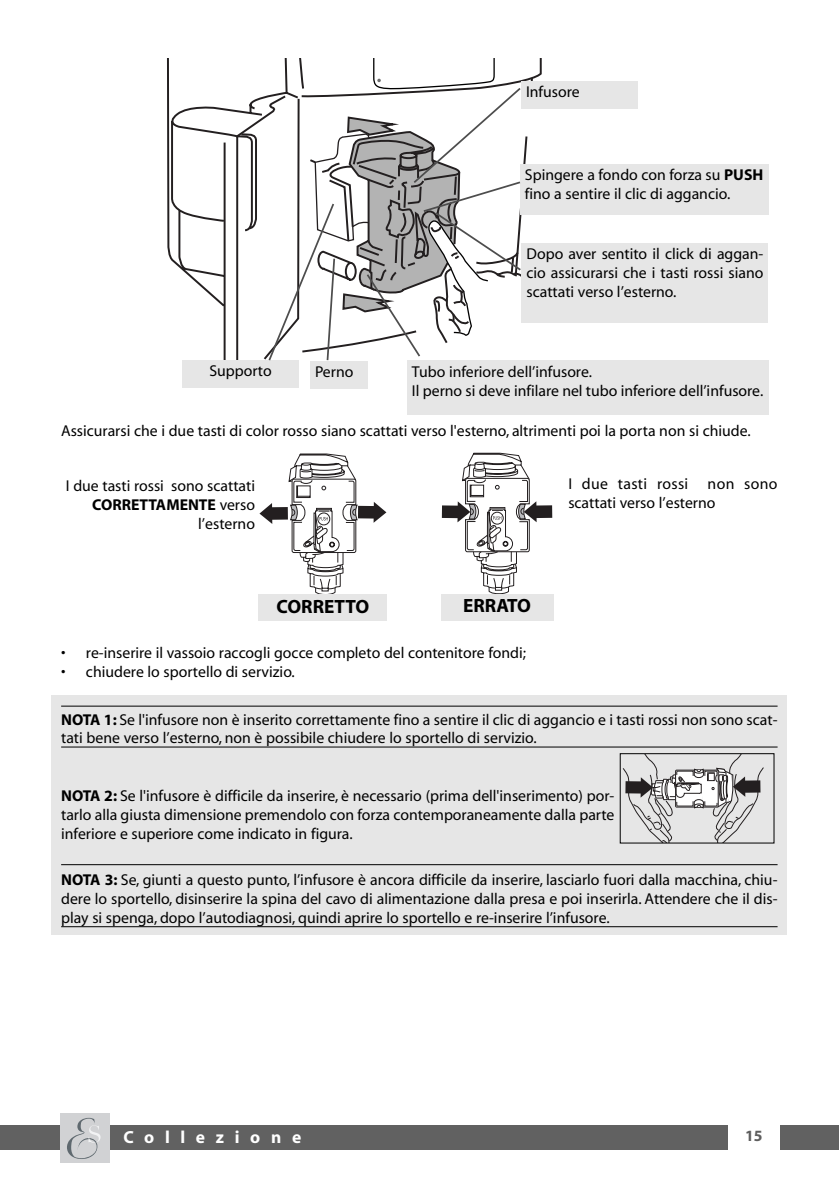
<style>
.page{position:relative;width:839px;height:1185px;background:#fff}
.page>*{position:absolute;margin:0;border:0;box-sizing:border-box;transform-origin:0 0}
.t1{font:700 19.25px "Myriad";color:#000}
.t2{font:700 17.5px "Myriad";letter-spacing:.61em;color:#fff}
.t3{font:15.75px/18.9px "Myriad";color:#000}
.t4{font:700 15.75px "Myriad";color:#5e5e5e}
.s1{font-weight:700}
</style>
<div class="page">
<div style="left:52px;top:696px;width:734px;height:239px;background:#e6e6e6"></div>
<div style="left:10px;top:1125px;width:828px;height:25px;background:#616161"></div>
<div style="left:60px;top:1113px;width:49px;height:50px;background:#d1d2d4"></div>
<svg style="left:67px;top:1118px;width:33px;height:41px"></svg>
<div style="left:728px;top:1112px;width:51px;height:50px;background:#fff"></div>
<div style="left:0;top:1125px;width:10px;height:25px;background:#616161"></div>
<svg style="left:167px;top:58px;width:201px;height:306px"></svg>
<svg style="left:234px;top:94px;width:33px;height:188px"></svg>
<div style="left:182px;top:360px;width:116px;height:28px;background:#e6e6e6"></div>
<div style="left:310px;top:361px;width:57px;height:28px;background:#e6e6e6"></div>
<div style="left:521px;top:81px;width:116px;height:28px;background:#e6e6e6"></div>
<div style="left:520px;top:164px;width:248px;height:50px;background:#e6e6e6"></div>
<div style="left:521px;top:243px;width:247px;height:79px;background:#e6e6e6"></div>
<div style="left:407px;top:360px;width:361px;height:55px;background:#e6e6e6"></div>
<svg style="left:267px;top:58px;width:277px;height:304px"></svg>
<svg style="left:288px;top:454px;width:70px;height:141px"></svg>
<svg style="left:259px;top:503px;width:13px;height:21px"></svg>
<div style="left:270px;top:507px;width:18px;height:13px;background:#231f20"></div>
<svg style="left:373px;top:502px;width:13px;height:21px"></svg>
<div style="left:358px;top:506px;width:17px;height:12px;background:#231f20"></div>
<div style="left:535px;top:505px;width:17px;height:13px;background:#231f20"></div>
<svg style="left:457px;top:453px;width:79px;height:141px"></svg>
<div style="left:441px;top:505px;width:18px;height:13px;background:#231f20"></div>
<div style="left:259px;top:595px;width:128px;height:26px;background:#e6e6e6"></div>
<div style="left:440px;top:594px;width:113px;height:26px;background:#e6e6e6"></div>
<hr style="left:61px;top:706px;width:716px;height:1px;background:#000">
<hr style="left:61px;top:746px;width:716px;height:1px;background:#000">
<hr style="left:61px;top:864px;width:716px;height:1px;background:#000">
<hr style="left:61px;top:926px;width:716px;height:1px;background:#000">
<svg style="left:622px;top:755px;width:141px;height:86px"></svg>
<div style="left:625px;top:781px;width:17px;height:12px;background:#231f20"></div>
<div style="left:619px;top:753px;width:155px;height:90px;border:1px solid #000"></div>
<p class="t3" style="left:526px;top:83px;width:55px">Infusore</p>
<p class="t3" style="left:524px;top:167px;width:240px">Spingere a fondo con forza su <span class="s1">PUSH </span>fino a sentire il clic di aggancio.</p>
<p class="t3" style="left:209px;top:363px;width:64px">Supporto</p>
<p class="t3" style="left:315px;top:363px;width:40px">Perno</p>
<p class="t3" style="left:526px;top:245px;width:238px;text-align:justify">Dopo aver sentito il click di aggan&shy;cio assicurarsi che i tasti rossi siano scattati verso l’esterno.</p>
<p class="t3" style="left:412px;top:363px;width:353px">Tubo inferiore dell’infusore.<br>Il perno si deve infilare nel tubo inferiore dell’infusore.</p>
<p class="t3" style="left:61px;top:423px;width:690px">Assicurarsi che i due tasti di color rosso siano scattati verso l'esterno, altrimenti poi la porta non si chiude.</p>
<p class="t3" style="left:66px;top:477px;width:191px;text-align:right">I due tasti rossi sono scattati<br><span class="s1">CORRETTAMENTE</span> verso l’esterno</p>
<p class="t3" style="left:568px;top:476px;width:211px">I due tasti rossi non sono scattati verso l’esterno</p>
<p class="t1" style="left:276px;top:599px;width:94px">CORRETTO</p>
<p class="t1" style="left:463px;top:598px;width:69px">ERRATO</p>
<p class="t3" style="left:61px;top:644px;width:466px">• re-inserire il vassoio raccogli gocce completo del contenitore fondi;</p>
<p class="t3" style="left:61px;top:663px;width:235px">• chiudere lo sportello di servizio.</p>
<p class="t3" style="left:61px;top:711px;width:717px"><span class="s1">NOTA 1:</span> Se l'infusore non è inserito correttamente fino a sentire il clic di aggancio e i tasti rossi non sono scat&shy;tati bene verso l’esterno, non è possibile chiudere lo sportello di servizio.</p>
<p class="t3" style="left:61px;top:787px;width:554px;text-align:justify"><span class="s1">NOTA 2:</span> Se l'infusore è difficile da inserire, è necessario (prima dell'inserimento) por&shy;tarlo alla giusta dimensione premendolo con forza contemporaneamente dalla parte inferiore e superiore come indicato in figura.</p>
<p class="t3" style="left:61px;top:872px;width:717px;text-align:justify"><span class="s1">NOTA 3:</span> Se, giunti a questo punto, l’infusore è ancora difficile da inserire, lasciarlo fuori dalla macchina, chiu&shy;dere lo sportello, disinserire la spina del cavo di alimentazione dalla presa e poi inserirla. Attendere che il dis&shy;play si spenga, dopo l’autodiagnosi, quindi aprire lo sportello e re-inserire l’infusore.</p>
<p class="t2" style="left:123px;top:1131px;width:179px">Collezione</p>
<p class="t4" style="left:744px;top:1130px;width:19px">15</p>
</div>
